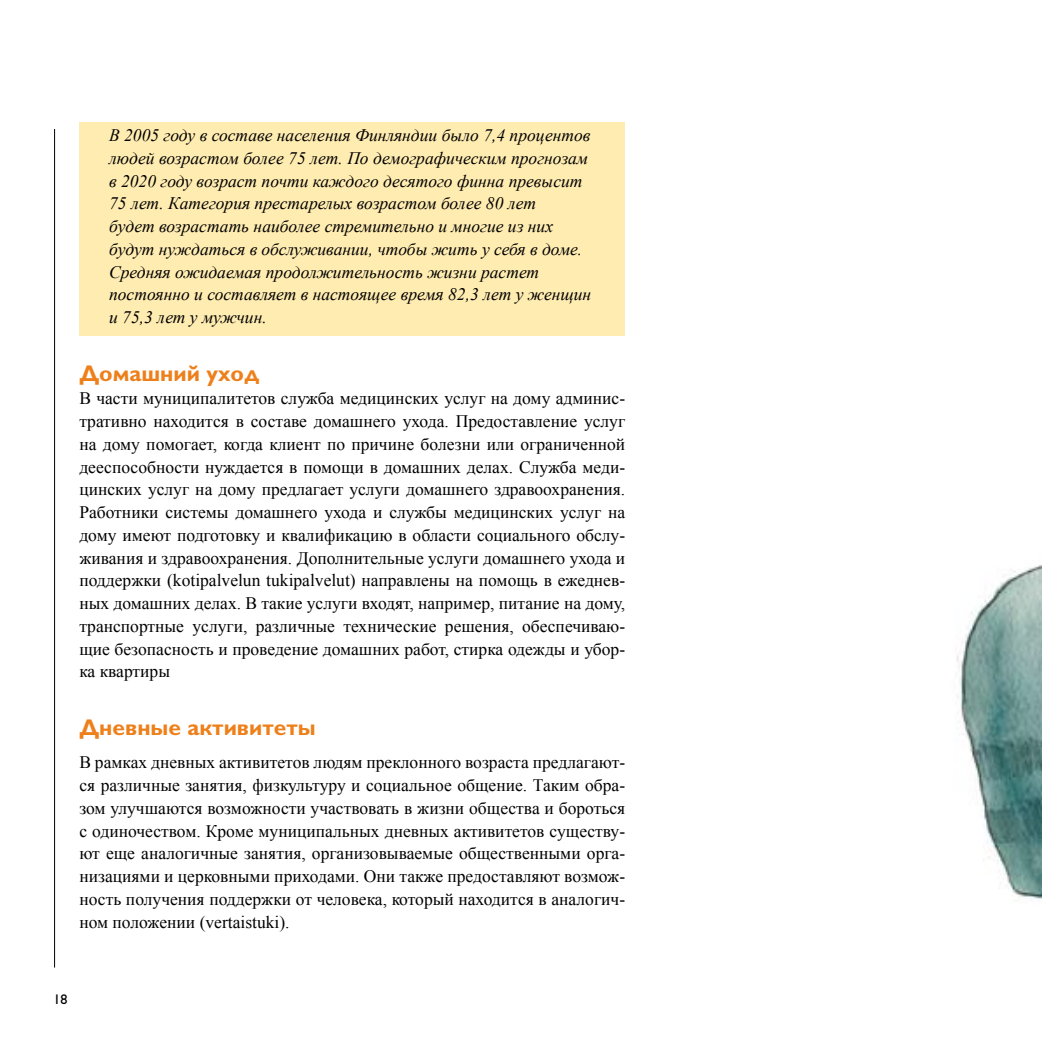
<style>
.page{position:relative;width:1042px;height:1042px;background:#fff}
.page>*{position:absolute;margin:0;border:0;box-sizing:border-box;transform-origin:0 0}
.t1{font:700 22.75px "Gill Sans Cyr";color:#ee801b}
.t2{font:17.5px/22.8px "Times New Roman";color:#000;text-align:justify}
.t3{font:italic 17.5px/22.8px "Times New Roman";color:#000}
.t4{font:14px "Gill Sans";color:#000}
</style>
<div class="page">
<hr style="left:54px;top:129px;width:1px;height:838px;background:#000">
<div style="left:79px;top:123px;width:546px;height:213px;background:#ffecb1"></div>
<img style="left:957px;top:565px;width:85px;height:336px">
<p class="t3" style="left:109px;top:123px;width:483px">В 2005 году в составе населения Финляндии было 7,4 процентов людей возрастом более 75 лет. По демографическим прогнозам в 2020 году возраст почти каждого десятого финна превысит 75 лет. Категория престарелых возрастом более 80 лет<br>будет возрастать наиболее стремительно и многие из них будут нуждаться в обслуживании, чтобы жить у себя в доме.<br>Средняя ожидаемая продолжительность жизни растет постоянно и составляет в настоящее время 82,3 лет у женщин и 75,3 лет у мужчин.</p>
<h1 class="t1" style="left:79px;top:360px;width:182px">Домашний уход</h1>
<p class="t2" style="left:79px;top:387px;width:547px">В части муниципалитетов служба медицинских услуг на дому админис&shy;тративно находится в составе домашнего ухода. Предоставление услуг на дому помогает, когда клиент по причине болезни или ограниченной дееспособности нуждается в помощи в домашних делах. Служба меди&shy;цинских услуг на дому предлагает услуги домашнего здравоохранения.<br>Работники системы домашнего ухода и службы медицинских услуг на дому имеют подготовку и квалификацию в области социального обслу&shy;живания и здравоохранения. Дополнительные услуги домашнего ухода и поддержки (kotipalvelun tukipalvelut) направлены на помощь в ежеднев&shy;ных домашних делах. В такие услуги входят, например, питание на дому, транспортные услуги, различные технические решения, обеспечиваю&shy;щие безопасность и проведение домашних работ, стирка одежды и убор&shy;ка квартиры</p>
<h1 class="t1" style="left:79px;top:714px;width:238px">Дневные активитеты</h1>
<p class="t2" style="left:79px;top:751px;width:547px">В рамках дневных активитетов людям преклонного возраста предлагают&shy;ся различные занятия, физкультуру и социальное общение. Таким обра&shy;зом улучшаются возможности участвовать в жизни общества и бороться с одиночеством. Кроме муниципальных дневных активитетов существу&shy;ют еще аналогичные занятия, организовываемые общественными орга&shy;низациями и церковными приходами. Они также предоставляют возмож&shy;ность получения поддержки от человека, который находится в аналогич&shy;ном положении (vertaistuki).</p>
<p class="t4" style="left:53px;top:991px;width:16px">18</p>
</div>
